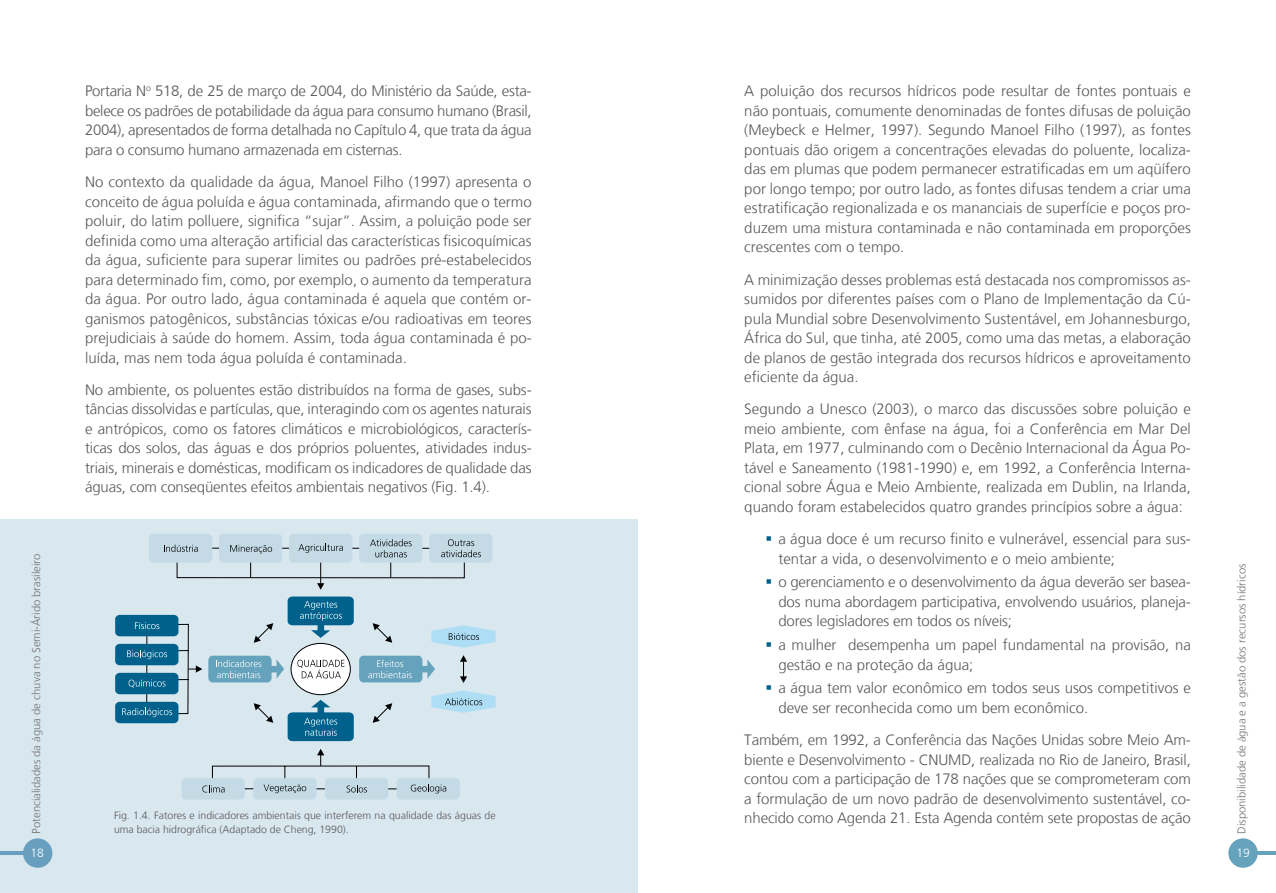
<style>
.page{position:relative;width:1276px;height:893px;background:#fff}
.page>*{position:absolute;margin:0;border:0;box-sizing:border-box;transform-origin:0 0}
.t1{font:300 15px/19.5px "Frutiger LT";color:#58585a;text-align:justify}
.t2{font:300 12px "Frutiger LT";color:#fff}
.t3{font:300 11.25px "Frutiger LT";color:#707173}
.t4{font:300 10.5px/13.5px "Frutiger LT";color:#58585a}
.s1{color:#00628c}
</style>
<div class="page">
<div style="left:1228px;top:838px;width:29px;height:30px;background:#65a2bc;border-radius:50%"></div>
<hr style="left:1250px;top:851px;width:26px;height:4px;background:#65a2bc">
<div style="left:0;top:519px;width:638px;height:374px;background:#d9e7ef"></div>
<div style="left:429px;top:534px;width:63px;height:29px;background:#c4dae5;border-radius:4px"></div>
<svg style="left:211px;top:548px;width:219px;height:245px"></svg>
<svg style="left:317px;top:583px;width:7px;height:7px"></svg>
<div style="left:359px;top:534px;width:63px;height:29px;background:#c4dae5;border-radius:4px"></div>
<div style="left:289px;top:534px;width:63px;height:29px;background:#c4dae5;border-radius:4px"></div>
<div style="left:219px;top:534px;width:63px;height:29px;background:#c4dae5;border-radius:4px"></div>
<div style="left:149px;top:534px;width:63px;height:29px;background:#c4dae5;border-radius:4px"></div>
<div style="left:115px;top:644px;width:63px;height:21px;background:#00628c;border-radius:4px"></div>
<div style="left:115px;top:673px;width:63px;height:21px;background:#00628c;border-radius:4px"></div>
<div style="left:115px;top:615px;width:63px;height:21px;background:#00628c;border-radius:4px"></div>
<div style="left:115px;top:702px;width:63px;height:21px;background:#00628c;border-radius:4px"></div>
<div style="left:182px;top:778px;width:63px;height:21px;background:#c4dae5;border-radius:4px"></div>
<div style="left:253px;top:778px;width:63px;height:21px;background:#c4dae5;border-radius:4px"></div>
<div style="left:325px;top:778px;width:63px;height:21px;background:#c4dae5;border-radius:4px"></div>
<div style="left:396px;top:778px;width:64px;height:21px;background:#c4dae5;border-radius:4px"></div>
<svg style="left:317px;top:749px;width:7px;height:17px"></svg>
<svg style="left:254px;top:623px;width:19px;height:20px"></svg>
<svg style="left:373px;top:623px;width:19px;height:20px"></svg>
<svg style="left:254px;top:703px;width:19px;height:20px"></svg>
<svg style="left:373px;top:703px;width:19px;height:20px"></svg>
<svg style="left:460px;top:655px;width:7px;height:28px"></svg>
<svg style="left:164px;top:545px;width:34px;height:7px"></svg>
<svg style="left:230px;top:545px;width:42px;height:8px"></svg>
<svg style="left:298px;top:544px;width:45px;height:9px"></svg>
<svg style="left:370px;top:539px;width:41px;height:18px"></svg>
<svg style="left:441px;top:539px;width:40px;height:18px"></svg>
<svg style="left:122px;top:622px;width:80px;height:95px"></svg>
<svg style="left:202px;top:785px;width:23px;height:7px"></svg>
<svg style="left:263px;top:784px;width:43px;height:9px"></svg>
<svg style="left:346px;top:785px;width:21px;height:7px"></svg>
<svg style="left:411px;top:784px;width:35px;height:9px"></svg>
<svg style="left:288px;top:596px;width:66px;height:42px"></svg>
<svg style="left:288px;top:700px;width:66px;height:41px"></svg>
<svg style="left:208px;top:656px;width:76px;height:26px;background:#7eb1c7"></svg>
<svg style="left:359px;top:656px;width:76px;height:26px;background:#7bafc5"></svg>
<svg style="left:431px;top:625px;width:64px;height:23px"></svg>
<svg style="left:431px;top:690px;width:64px;height:23px"></svg>
<svg style="left:297px;top:660px;width:47px;height:18px"></svg>
<p class="t3" style="left:30px;top:834px;width:282px;rotate:-90deg">Potencialidades da água de chuva no Semi-Árido brasileiro</p>
<p class="t2" style="left:30px;top:846px;width:15px">18</p>
<p class="t1" style="left:85px;top:82px;width:448px">Portaria N<sup>o</sup> 518, de 25 de março de 2004, do Ministério da Saúde, esta&shy;belece os padrões de potabilidade da água para consumo humano (Brasil, 2004), apresentados de forma detalhada no Capítulo 4, que trata da água para o consumo humano armazenada em cisternas.</p>
<p class="t1" style="left:85px;top:172px;width:448px">No contexto da qualidade da água, Manoel Filho (1997) apresenta o conceito de água poluída e água contaminada, afirmando que o termo poluir, do latim polluere, significa “sujar”. Assim, a poluição pode ser definida como uma alteração artificial das características fisicoquímicas da água, suficiente para superar limites ou padrões pré-estabelecidos para determinado fim, como, por exemplo, o aumento da temperatura da água. Por outro lado, água contaminada é aquela que contém or&shy;ganismos patogênicos, substâncias tóxicas e/ou radioativas em teores prejudiciais à saúde do homem. Assim, toda água contaminada é po&shy;luída, mas nem toda água poluída é contaminada.</p>
<p class="t1" style="left:85px;top:380px;width:448px">No ambiente, os poluentes estão distribuídos na forma de gases, subs&shy;tâncias dissolvidas e partículas, que, interagindo com os agentes naturais e antrópicos, como os fatores climáticos e microbiológicos, caracterís&shy;ticas dos solos, das águas e dos próprios poluentes, atividades indus&shy;triais, minerais e domésticas, modificam os indicadores de qualidade das águas, com conseqüentes efeitos ambientais negativos (Fig. 1.4).</p>
<p class="t4" style="left:114px;top:809px;width:383px">Fig. 1.4. Fatores e indicadores ambientais que interferem na qualidade das águas de uma bacia hidrográfica (Adaptado de Cheng, 1990).</p>
<p class="t1" style="left:744px;top:82px;width:448px">A poluição dos recursos hídricos pode resultar de fontes pontuais e não pontuais, comumente denominadas de fontes difusas de poluição (Meybeck e Helmer, 1997). Segundo Manoel Filho (1997), as fontes pontuais dão origem a concentrações elevadas do poluente, localiza&shy;das em plumas que podem permanecer estratificadas em um aqüífero por longo tempo; por outro lado, as fontes difusas tendem a criar uma estratificação regionalizada e os mananciais de superfície e poços pro&shy;duzem uma mistura contaminada e não contaminada em proporções crescentes com o tempo.</p>
<p class="t1" style="left:744px;top:270px;width:448px">A minimização desses problemas está destacada nos compromissos as&shy;sumidos por diferentes países com o Plano de Implementação da Cú&shy;pula Mundial sobre Desenvolvimento Sustentável, em Johannesburgo, África do Sul, que tinha, até 2005, como uma das metas, a elaboração de planos de gestão integrada dos recursos hídricos e aproveitamento eficiente da água.</p>
<p class="t1" style="left:744px;top:400px;width:448px">Segundo a Unesco (2003), o marco das discussões sobre poluição e meio ambiente, com ênfase na água, foi a Conferência em Mar Del Plata, em 1977, culminando com o Decênio Internacional da Água Po&shy;tável e Saneamento (1981-1990) e, em 1992, a Conferência Interna&shy;cional sobre Água e Meio Ambiente, realizada em Dublin, na Irlanda, quando foram estabelecidos quatro grandes princípios sobre a água:</p>
<p class="t1" style="left:778px;top:529px;width:414px;text-indent:-13px"><span class="s1">▪</span> a água doce é um recurso finito e vulnerável, essencial para sus&shy;tentar a vida, o desenvolvimento e o meio ambiente;</p>
<p class="t1" style="left:778px;top:573px;width:414px;text-indent:-13px"><span class="s1">▪</span> o gerenciamento e o desenvolvimento da água deverão ser basea&shy;dos numa abordagem participativa, envolvendo usuários, planeja&shy;dores legisladores em todos os níveis;</p>
<p class="t1" style="left:778px;top:635px;width:414px;text-indent:-13px"><span class="s1">▪</span> a mulher desempenha um papel fundamental na provisão, na gestão e na proteção da água;</p>
<p class="t1" style="left:778px;top:679px;width:414px;text-indent:-13px"><span class="s1">▪</span> a água tem valor econômico em todos seus usos competitivos e deve ser reconhecida como um bem econômico.</p>
<p class="t1" style="left:744px;top:730px;width:448px">Também, em 1992, a Conferência das Nações Unidas sobre Meio Am&shy;biente e Desenvolvimento - CNUMD, realizada no Rio de Janeiro, Brasil, contou com a participação de 178 nações que se comprometeram com a formulação de um novo padrão de desenvolvimento sustentável, co&shy;nhecido como Agenda 21. Esta Agenda contém sete propostas de ação</p>
<p class="t3" style="left:1235px;top:834px;width:272px;rotate:-90deg">Disponibilidade de água e a gestão dos recursos hídricos</p>
<p class="t2" style="left:1236px;top:846px;width:15px">19</p>
</div>
